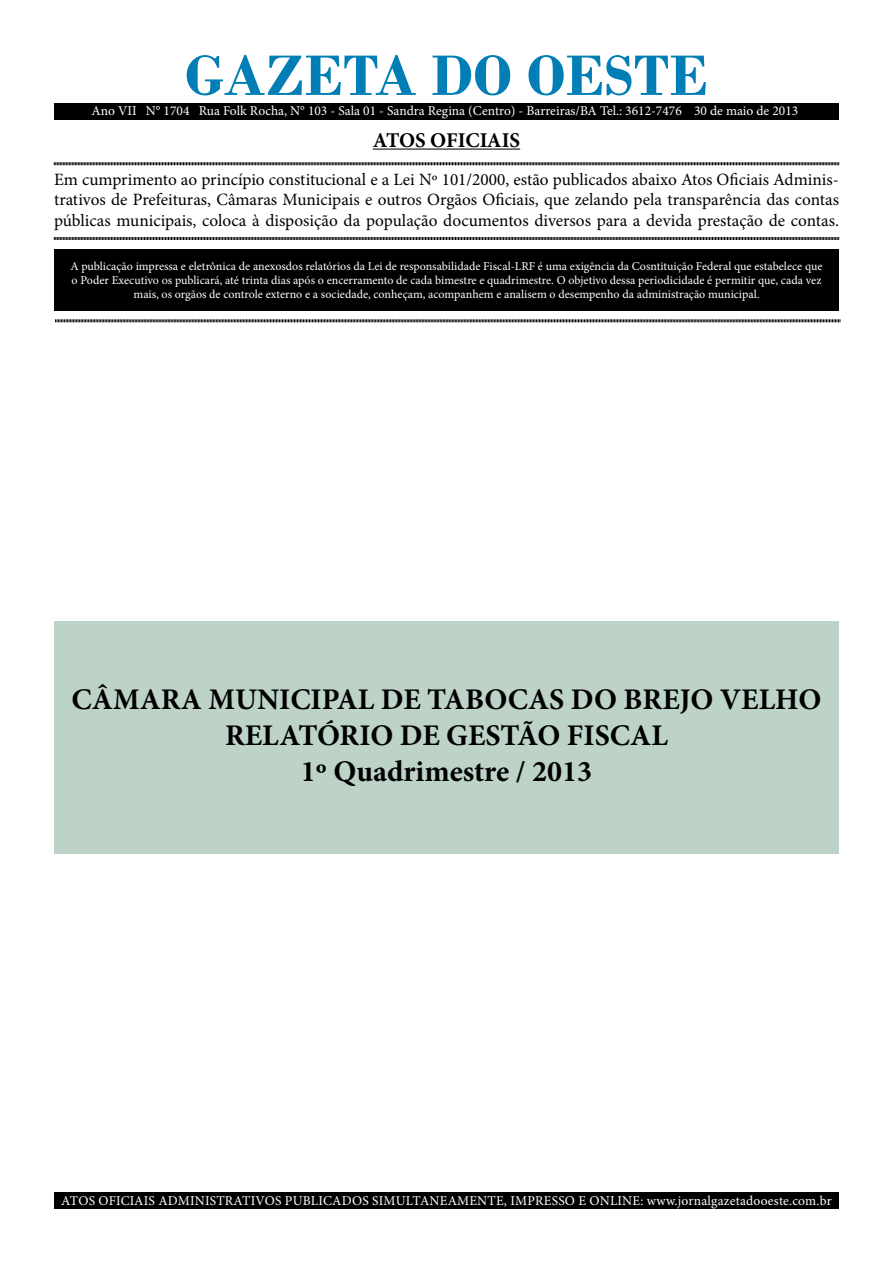
<style>
.page{position:relative;width:893px;height:1263px;background:#fff}
.page>*{position:absolute;margin:0;border:0;box-sizing:border-box;transform-origin:0 0}
.t1{font:700 60px "Bodoni";color:#007eb5}
.t2{font:700 30px/36px "Minion Pro";color:#000;text-align:center}
.t3{font:700 21px "Minion Pro";letter-spacing:-.005em;color:#000}
.t4{font:17.25px/20.7px "Minion Pro";color:#000;text-align:justify}
.t5{font:13.5px "Minion Pro";letter-spacing:.005em;color:#fff}
.t6{font:12px/14.4px "Minion Pro";color:#fff;text-align:center}
</style>
<div class="page">
<div style="left:54px;top:249px;width:785px;height:62px;background:#000"></div>
<div style="left:54px;top:103px;width:785px;height:16px;background:#000"></div>
<hr style="left:373px;top:149px;width:147px;height:1px;background:#000">
<svg style="left:54px;top:162px;width:785px;height:4px;background:#7f7f7f"></svg>
<svg style="left:54px;top:237px;width:785px;height:3px;background:#555"></svg>
<svg style="left:55px;top:319px;width:785px;height:4px;background:#7f7f7f"></svg>
<div style="left:54px;top:1192px;width:785px;height:17px;background:#000"></div>
<div style="left:54px;top:621px;width:785px;height:232px;background:#bdd3c8"></div>
<h1 class="t1" style="left:185px;top:40px;width:525px">GAZETA DO OESTE</h1>
<h3 class="t3" style="left:373px;top:125px;width:149px">ATOS OFICIAIS</h3>
<p class="t4" style="left:54px;top:169px;width:786px">Em cumprimento ao princípio constitucional e a Lei Nº 101/2000, estão publicados abaixo Atos Oficiais Adminis&shy;trativos de Prefeituras, Câmaras Municipais e outros Orgãos Oficiais, que zelando pela transparência das contas públicas municipais, coloca à disposição da população documentos diversos para a devida prestação de contas.</p>
<p class="t6" style="left:70px;top:259px;width:754px">A publicação impressa e eletrônica de anexosdos relatórios da Lei de responsabilidade Fiscal-LRF é uma exigência da Cosntituição Federal que estabelece que o Poder Executivo os publicará, até trinta dias após o encerramento de cada bimestre e quadrimestre. O objetivo dessa periodicidade é permitir que, cada vez mais, os orgãos de controle externo e a sociedade, conheçam, acompanhem e analisem o desempenho da administração municipal.</p>
<p class="t5" style="left:91px;top:102px;width:708px">Ano VII N° 1704 Rua Folk Rocha, N° 103 - Sala 01 - Sandra Regina (Centro) - Barreiras/BA Tel.: 3612-7476 30 de maio de 2013</p>
<h2 class="t2" style="left:72px;top:681px;width:751px">CÂMARA MUNICIPAL DE TABOCAS DO BREJO VELHO<br>RELATÓRIO DE GESTÃO FISCAL<br>1º Quadrimestre / 2013</h2>
<p class="t5" style="left:61px;top:1192px;width:772px">ATOS OFICIAIS ADMINISTRATIVOS PUBLICADOS SIMULTANEAMENTE, IMPRESSO E ONLINE: www.jornalgazetadooeste.com.br</p>
</div>
